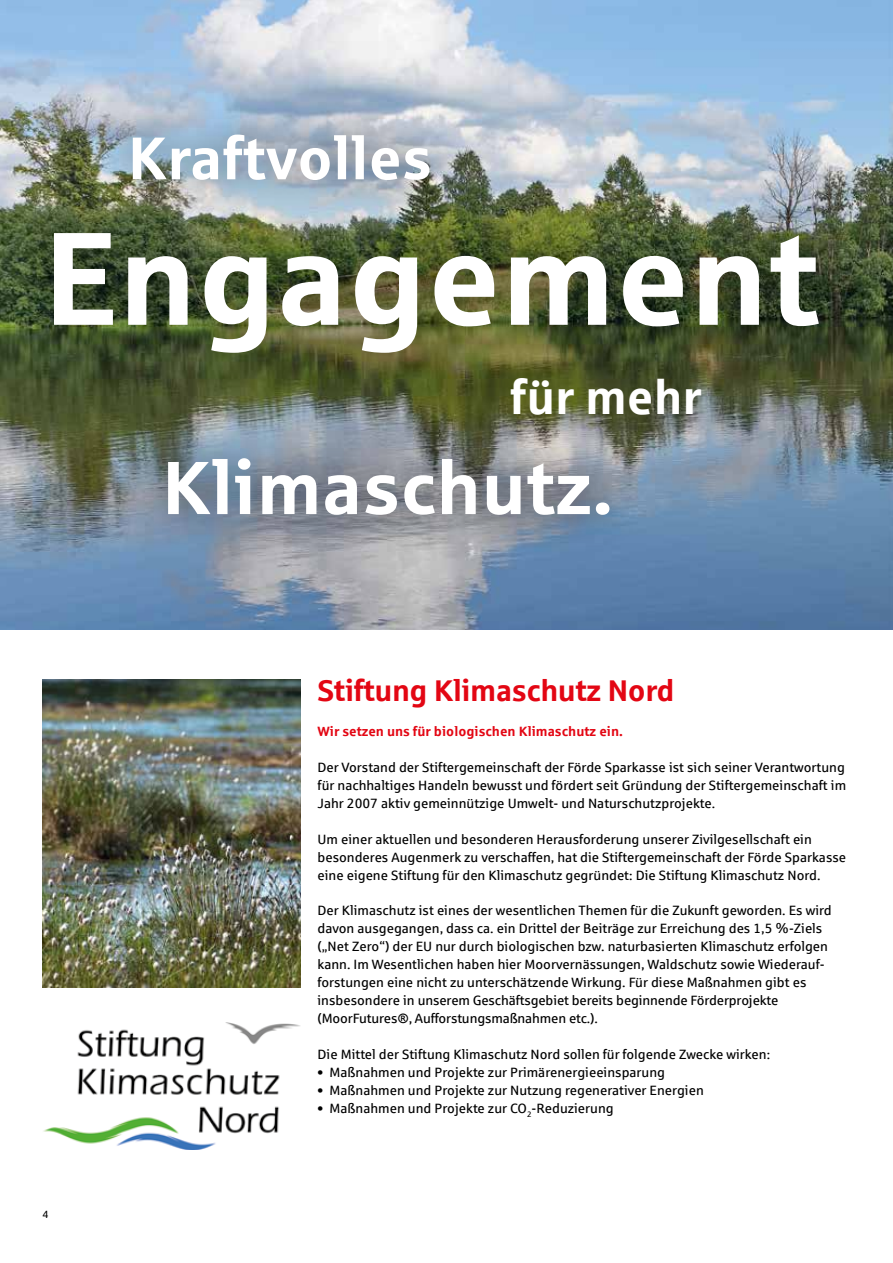
<style>
.page{position:relative;width:893px;height:1263px;background:#fff}
.page>*{position:absolute;margin:0;border:0;box-sizing:border-box;transform-origin:0 0}
.t1{font:700 132px "Sparkasse Rg";color:#fff}
.t2{font:700 75px "Sparkasse Rg";color:#fff}
.t3{font:700 60px "Sparkasse Rg";color:#fff}
.t4{font:700 48px "Sparkasse Rg";color:#fff}
.t5{font:700 30px "Sparkasse Rg";letter-spacing:-.015em;color:#e30613}
.t6{font:13.5px/18px "Sparkasse Rg";color:#000}
.t7{font:700 13.5px "Sparkasse Rg";color:#e30613}
.t8{font:10.5px "Sparkasse Rg";color:#000}
</style>
<div class="page">
<img style="left:0;top:0;width:893px;height:630px">
<div style="left:475px;top:341px;width:261px;height:111px;background:#000;opacity:.5"></div>
<div style="left:129px;top:421px;width:516px;height:133px;background:#000;opacity:.5"></div>
<img style="left:43px;top:1022px;width:257px;height:127px">
<div style="left:14px;top:194px;width:841px;height:197px;background:#000;opacity:.5"></div>
<div style="left:93px;top:97px;width:373px;height:121px;background:#000;opacity:.5"></div>
<img style="left:43px;top:679px;width:257px;height:308px">
<h3 class="t3" style="left:128px;top:120px;width:306px">Kraftvolles</h3>
<h1 class="t1" style="left:43px;top:194px;width:778px">Engagement</h1>
<h3 class="t4" style="left:510px;top:366px;width:193px">für mehr</h3>
<h2 class="t2" style="left:162px;top:440px;width:453px">Klimaschutz.</h2>
<h3 class="t5" style="left:317px;top:671px;width:359px">Stiftung Klimaschutz Nord</h3>
<p class="t8" style="left:43px;top:1208px;width:8px">4</p>
<p class="t7" style="left:317px;top:723px;width:307px">Wir setzen uns für biologischen Klimaschutz ein.</p>
<p class="t6" style="left:317px;top:758px;width:530px;text-align:justify">Der Vorstand der Stiftergemeinschaft der Förde Sparkasse ist sich seiner Verantwortung für nachhaltiges Handeln bewusst und fördert seit Gründung der Stiftergemeinschaft im Jahr 2007 aktiv gemeinnützige Umwelt- und Naturschutzprojekte.</p>
<p class="t6" style="left:317px;top:830px;width:530px">Um einer aktuellen und besonderen Herausforderung unserer Zivilgesellschaft ein besonderes Augenmerk zu verschaffen, hat die Stiftergemeinschaft der Förde Sparkasse eine eigene Stiftung für den Klimaschutz gegründet: Die Stiftung Klimaschutz Nord.</p>
<p class="t6" style="left:317px;top:901px;width:516px">Der Klimaschutz ist eines der wesentlichen Themen für die Zukunft geworden. Es wird davon ausgegangen, dass ca. ein Drittel der Beiträge zur Erreichung des 1,5 %-Ziels („Net Zero“) der EU nur durch biologischen bzw. naturbasierten Klimaschutz erfolgen kann. Im Wesentlichen haben hier Moorvernässungen, Waldschutz sowie Wiederauf&shy;forstungen eine nicht zu unterschätzende Wirkung. Für diese Maßnahmen gibt es insbesondere in unserem Geschäftsgebiet bereits beginnende Förderprojekte (MoorFutures®, Aufforstungsmaßnahmen etc.).</p>
<p class="t6" style="left:317px;top:1045px;width:454px">Die Mittel der Stiftung Klimaschutz Nord sollen für folgende Zwecke wirken:</p>
<p class="t6" style="left:317px;top:1063px;width:349px">• Maßnahmen und Projekte zur Primärenergieeinsparung</p>
<p class="t6" style="left:317px;top:1081px;width:388px">• Maßnahmen und Projekte zur Nutzung regenerativer Energien</p>
<p class="t6" style="left:317px;top:1098px;width:298px">• Maßnahmen und Projekte zur CO<sub>2</sub>-Reduzierung</p>
</div>
